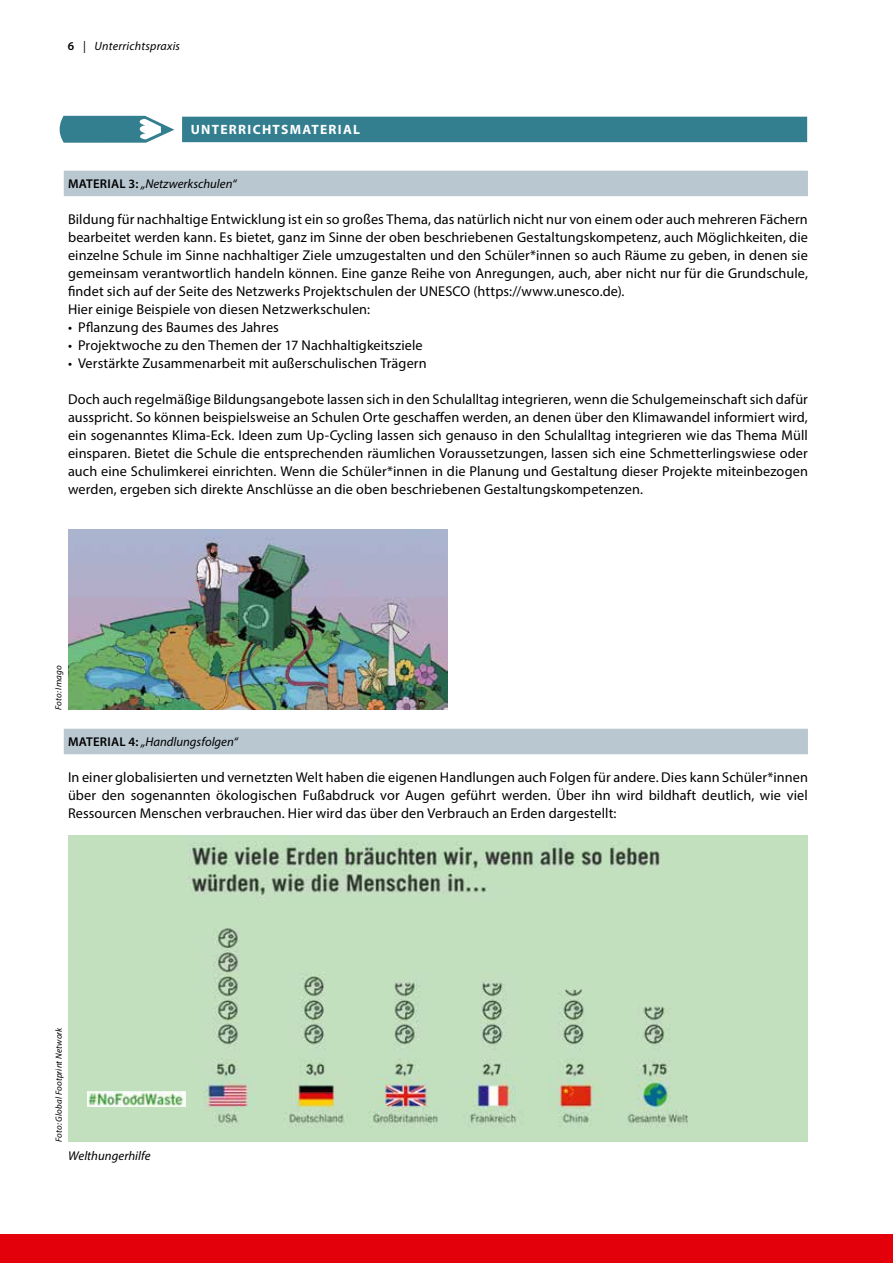
<style>
.page{position:relative;width:893px;height:1263px;background:#fff}
.page>*{position:absolute;margin:0;border:0;box-sizing:border-box;transform-origin:0 0}
.t1{font:14.25px/18px "Myriad Pro";letter-spacing:.01em;color:#000;text-align:justify}
.t2{font:700 13.5px "Myriad Pro";letter-spacing:.095em;color:#fff}
.t3{font:italic 12.75px "Myriad Pro";color:#000}
.t4{font:italic 12px "Myriad Pro";letter-spacing:.02em;color:#000}
.t5{font:italic 9px "Myriad Pro";letter-spacing:.015em;color:#000}
.s1{font-weight:600;font-style:normal}
.s2{font-style:normal}
</style>
<div class="page">
<div style="left:0;top:1234px;width:893px;height:29px;background:#e3000b"></div>
<div style="left:182px;top:117px;width:625px;height:25px;background:#337e8f"></div>
<svg style="left:60px;top:116px;width:114px;height:27px"></svg>
<div style="left:64px;top:171px;width:744px;height:25px;background:#b9c7d0"></div>
<div style="left:64px;top:729px;width:744px;height:25px;background:#b9c7d0"></div>
<img style="left:68px;top:836px;width:740px;height:306px">
<img style="left:68px;top:530px;width:379px;height:180px">
<img style="left:87px;top:1091px;width:98px;height:16px">
<p class="t4" style="left:68px;top:38px;width:114px"><span class="s1">6</span> <span class="s2">|</span> Unterrichtspraxis</p>
<p class="t2" style="left:191px;top:120px;width:171px">UNTERRICHTSMATERIAL</p>
<p class="t3" style="left:68px;top:176px;width:170px"><span class="s1">MATERIAL 3:</span> „Netzwerkschulen“</p>
<p class="t1" style="left:68px;top:210px;width:741px;text-align:left">Bildung für nachhaltige Entwicklung ist ein so großes Thema, das natürlich nicht nur von einem oder auch mehreren Fächern bearbeitet werden kann. Es bietet, ganz im Sinne der oben beschriebenen Gestaltungskompetenz, auch Möglichkeiten, die einzelne Schule im Sinne nachhaltiger Ziele umzugestalten und den Schüler*innen so auch Räume zu geben, in denen sie gemeinsam verantwortlich handeln können. Eine ganze Reihe von Anregungen, auch, aber nicht nur für die Grundschule, findet sich auf der Seite des Netzwerks Projektschulen der UNESCO (https://www.unesco.de).<br>Hier einige Beispiele von diesen Netzwerkschulen:</p>
<p class="t1" style="left:68px;top:318px;width:212px">• Pflanzung des Baumes des Jahres</p>
<p class="t1" style="left:68px;top:336px;width:356px">• Projektwoche zu den Themen der 17 Nachhaltigkeitsziele</p>
<p class="t1" style="left:68px;top:354px;width:360px">• Verstärkte Zusammenarbeit mit außerschulischen Trägern</p>
<p class="t1" style="left:68px;top:390px;width:741px">Doch auch regelmäßige Bildungsangebote lassen sich in den Schulalltag integrieren, wenn die Schulgemeinschaft sich dafür ausspricht. So können beispielsweise an Schulen Orte geschaffen werden, an denen über den Klimawandel informiert wird, ein sogenanntes Klima-Eck. Ideen zum Up-Cycling lassen sich genauso in den Schulalltag integrieren wie das Thema Müll einsparen. Bietet die Schule die entsprechenden räumlichen Voraussetzungen, lassen sich eine Schmetterlingswiese oder auch eine Schulimkerei einrichten. Wenn die Schüler*innen in die Planung und Gestaltung dieser Projekte miteinbezogen werden, ergeben sich direkte Anschlüsse an die oben beschriebenen Gestaltungskompetenzen.</p>
<p class="t5" style="left:53px;top:710px;width:46px;rotate:-90deg">Foto: Imago</p>
<p class="t3" style="left:68px;top:734px;width:171px"><span class="s1">MATERIAL 4:</span> „Handlungsfolgen“</p>
<p class="t1" style="left:68px;top:768px;width:741px">In einer globalisierten und vernetzten Welt haben die eigenen Handlungen auch Folgen für andere. Dies kann Schüler*innen über den sogenannten ökologischen Fußabdruck vor Augen geführt werden. Über ihn wird bildhaft deutlich, wie viel Ressourcen Menschen verbrauchen. Hier wird das über den Verbrauch an Erden dargestellt:</p>
<p class="t5" style="left:53px;top:1142px;width:116px;rotate:-90deg">Foto: Global Footprint Network</p>
<p class="t3" style="left:68px;top:1148px;width:84px">Welthungerhilfe</p>
</div>
